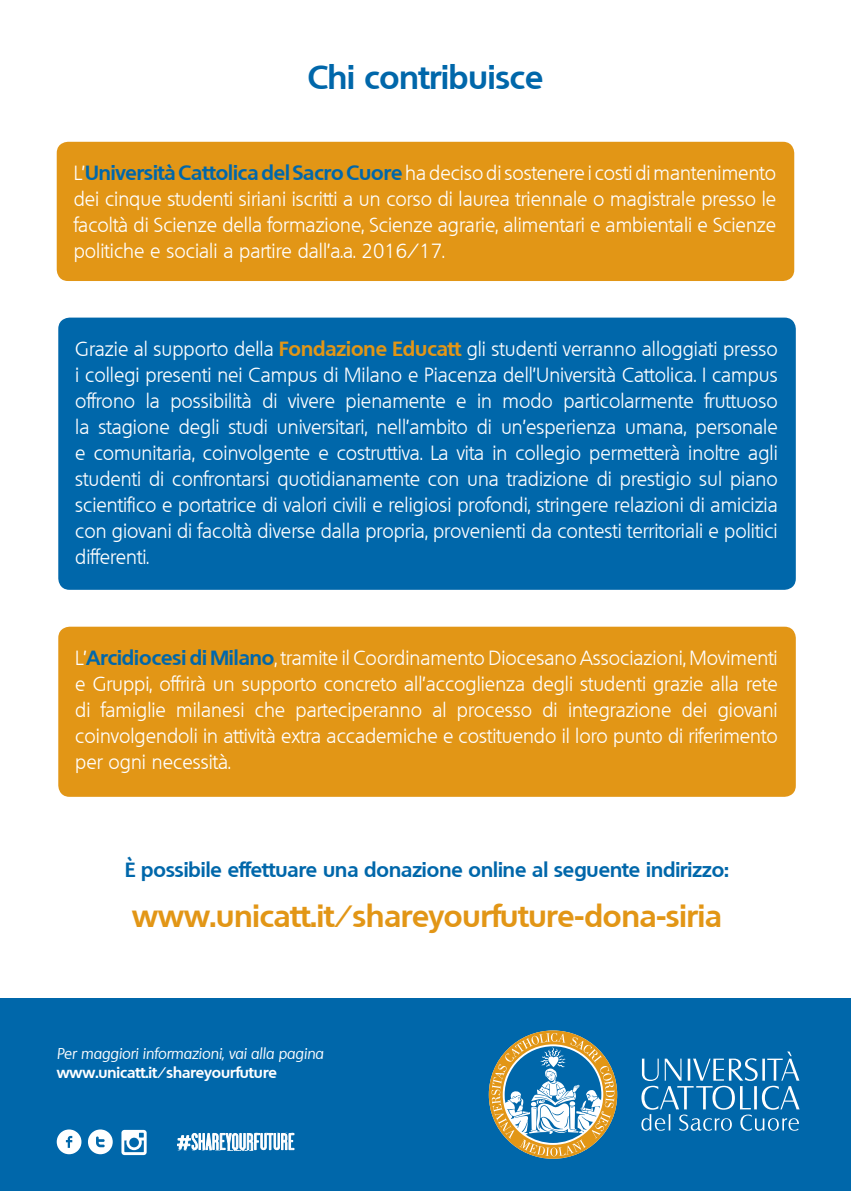
<style>
.page{position:relative;width:851px;height:1191px;background:#fff}
.page>*{position:absolute;margin:0;border:0;box-sizing:border-box;transform-origin:0 0}
.t1{font:700 32px "Quebec";color:#0067aa}
.t2{font:700 30px "Quebec";color:#e29616}
.t3{font:300 20px/26px "Quebec";color:#fff;text-align:justify}
.t4{font:700 20px "Quebec";color:#0067aa}
.t5{font:italic 15px "Quebec";color:#fff}
.t6{font:700 15px "Quebec";color:#fff}
.s1{font-weight:700;color:#0067aa}
.s2{font-weight:700;color:#e29616}
</style>
<div class="page">
<div style="left:0;top:998px;width:850px;height:193px;background:#0067aa"></div>
<svg style="left:488px;top:1030px;width:129px;height:128px"></svg>
<svg style="left:641px;top:1051px;width:158px;height:79px"></svg>
<div style="left:57px;top:142px;width:737px;height:139px;background:#e29616;border-radius:11px"></div>
<div style="left:58px;top:317px;width:737px;height:273px;background:#0067aa;border-radius:11px"></div>
<div style="left:58px;top:626px;width:737px;height:171px;background:#e29616;border-radius:11px"></div>
<svg style="left:121px;top:1129px;width:26px;height:26px"></svg>
<svg style="left:57px;top:1129px;width:24px;height:25px"></svg>
<svg style="left:88px;top:1129px;width:25px;height:25px"></svg>
<svg style="left:177px;top:1132px;width:117px;height:18px"></svg>
<p class="t1" style="left:308px;top:57px;width:237px">Chi contribuisce</p>
<p class="t3" style="left:74px;top:160px;width:704px">L’<span class="s1">Università Cattolica del Sacro Cuore</span> ha deciso di sostenere i costi di mantenimento dei cinque studenti siriani iscritti a un corso di laurea triennale o magistrale presso le facoltà di Scienze della formazione, Scienze agrarie, alimentari e ambientali e Scienze politiche e sociali a partire dall’a.a. 2016/17.</p>
<p class="t3" style="left:75px;top:335px;width:704px">Grazie al supporto della <span class="s2">Fondazione Educatt</span> gli studenti verranno alloggiati presso i collegi presenti nei Campus di Milano e Piacenza dell’Università Cattolica. I campus offrono la possibilità di vivere pienamente e in modo particolarmente fruttuoso la stagione degli studi universitari, nell’ambito di un’esperienza umana, personale e comunitaria, coinvolgente e costruttiva. La vita in collegio permetterà inoltre agli studenti di confrontarsi quotidianamente con una tradizione di prestigio sul piano scientifico e portatrice di valori civili e religiosi profondi, stringere relazioni di amicizia con giovani di facoltà diverse dalla propria, provenienti da contesti territoriali e politici differenti.</p>
<p class="t3" style="left:75px;top:644px;width:704px">L’<span class="s1">Arcidiocesi di Milano</span>, tramite il Coordinamento Diocesano Associazioni, Movimenti e Gruppi, offrirà un supporto concreto all’accoglienza degli studenti grazie alla rete di famiglie milanesi che parteciperanno al processo di integrazione dei giovani coinvolgendoli in attività extra accademiche e costituendo il loro punto di riferimento per ogni necessità.</p>
<p class="t4" style="left:125px;top:856px;width:605px">È possibile effettuare una donazione online al seguente indirizzo:</p>
<p class="t2" style="left:132px;top:896px;width:591px">www.unicatt.it/shareyourfuture-dona-siria</p>
<p class="t5" style="left:57px;top:1043px;width:268px">Per maggiori informazioni, vai alla pagina</p>
<p class="t6" style="left:57px;top:1063px;width:222px">www.unicatt.it/shareyourfuture</p>
</div>
